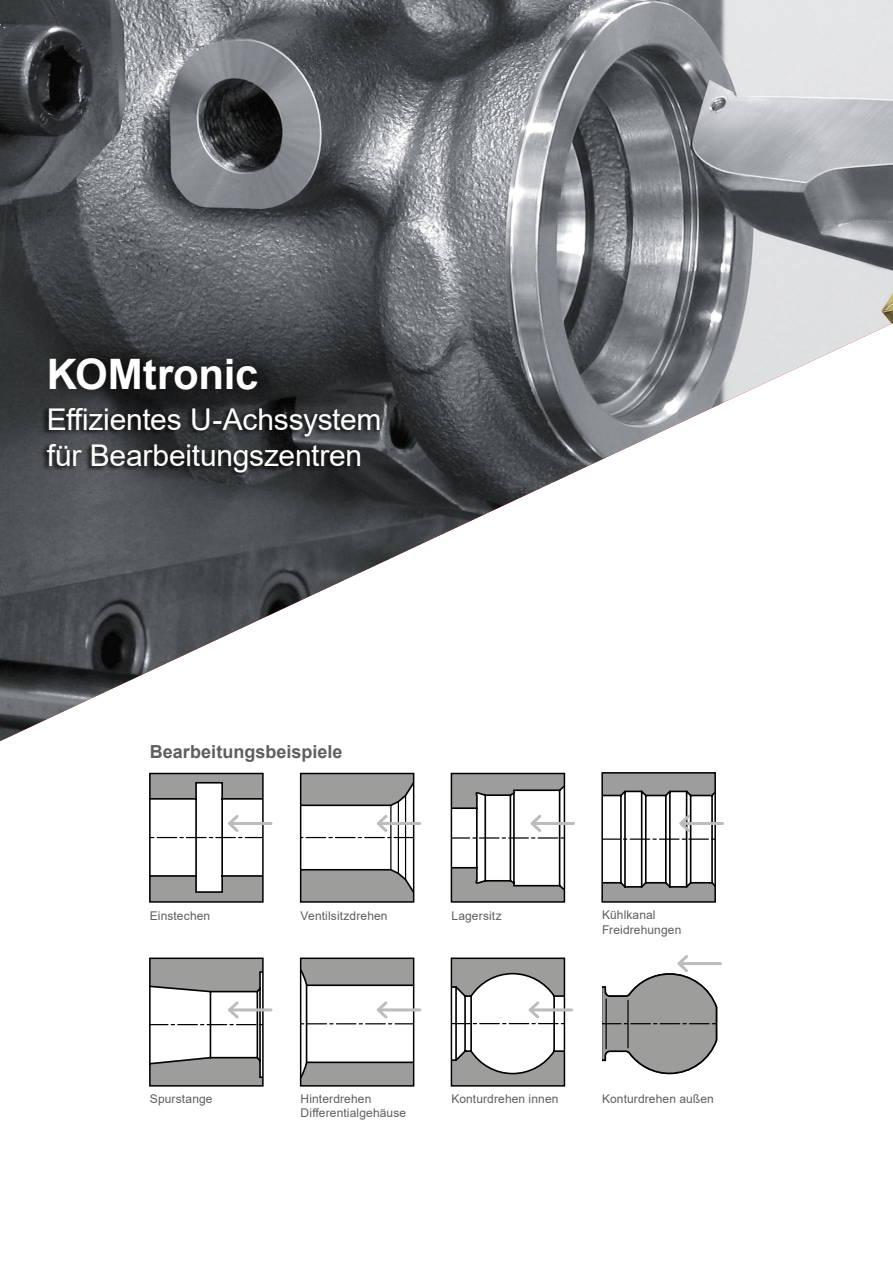
<style>
.page{position:relative;width:893px;height:1263px;background:#fff}
.page>*{position:absolute;margin:0;border:0;box-sizing:border-box;transform-origin:0 0}
.t1{font:700 42px "Arial";letter-spacing:-.005em;color:#fff}
.t2{font:30px/36px "Arial";letter-spacing:-.01em;color:#fff}
.t3{font:700 18px "Arial";color:#5f5e5e}
.t4{font:12px/14.2px "Arial";letter-spacing:.01em;color:#5f5e5e}
</style>
<div class="page">
<img style="left:0;top:0;width:893px;height:741px">
<div style="left:451px;top:773px;width:113px;height:129px;background:#9d9d9c"></div>
<div style="left:451px;top:773px;width:114px;height:130px;border:2px solid #000"></div>
<div style="left:602px;top:773px;width:113px;height:129px;background:#9d9d9c"></div>
<div style="left:601px;top:772px;width:115px;height:131px;border:2px solid #000"></div>
<div style="left:451px;top:958px;width:113px;height:128px;background:#9d9d9c"></div>
<div style="left:451px;top:957px;width:114px;height:129px;border:2px solid #000"></div>
<div style="left:150px;top:958px;width:113px;height:128px;background:#9d9d9c"></div>
<div style="left:149px;top:957px;width:115px;height:129px;border:2px solid #000"></div>
<div style="left:301px;top:958px;width:113px;height:128px;background:#9d9d9c"></div>
<div style="left:300px;top:957px;width:114px;height:129px;border:2px solid #000"></div>
<div style="left:301px;top:773px;width:113px;height:129px;background:#9d9d9c"></div>
<div style="left:300px;top:773px;width:114px;height:130px;border:2px solid #000"></div>
<div style="left:150px;top:773px;width:113px;height:129px;background:#9d9d9c"></div>
<div style="left:149px;top:773px;width:115px;height:130px;border:2px solid #000"></div>
<hr style="left:229px;top:822px;width:42px;height:3px;background:#bcbcbc">
<svg style="left:150px;top:780px;width:113px;height:115px"></svg>
<hr style="left:378px;top:822px;width:42px;height:3px;background:#bcbcbc">
<svg style="left:301px;top:780px;width:113px;height:115px"></svg>
<hr style="left:532px;top:822px;width:42px;height:3px;background:#bcbcbc">
<svg style="left:451px;top:783px;width:113px;height:110px"></svg>
<hr style="left:681px;top:822px;width:41px;height:3px;background:#bcbcbc">
<svg style="left:602px;top:789px;width:113px;height:100px;background:#cacaca"></svg>
<hr style="left:229px;top:1008px;width:42px;height:3px;background:#bcbcbc">
<svg style="left:150px;top:970px;width:113px;height:109px"></svg>
<hr style="left:378px;top:1008px;width:42px;height:3px;background:#bcbcbc">
<svg style="left:301px;top:966px;width:113px;height:115px"></svg>
<hr style="left:530px;top:1008px;width:42px;height:3px;background:#bcbcbc">
<svg style="left:451px;top:972px;width:113px;height:103px"></svg>
<hr style="left:679px;top:962px;width:41px;height:3px;background:#bcbcbc">
<svg style="left:602px;top:955px;width:115px;height:119px"></svg>
<div style="left:40px;top:406px;width:341px;height:72px;background:#000;opacity:.85"></div>
<svg style="left:45px;top:343px;width:239px;height:62px;background:#222425"></svg>
<h1 class="t1" style="left:47px;top:345px;width:213px">KOMtronic</h1>
<h2 class="t2" style="left:47px;top:402px;width:336px">Effizientes U-Achssystem für Bearbeitungszentren</h2>
<h3 class="t3" style="left:150px;top:738px;width:194px">Bearbeitungsbeispiele</h3>
<p class="t4" style="left:150px;top:908px;width:62px">Einstechen</p>
<p class="t4" style="left:301px;top:908px;width:88px">Ventilsitzdrehen</p>
<p class="t4" style="left:451px;top:908px;width:52px">Lagersitz</p>
<p class="t4" style="left:602px;top:908px;width:81px">Kühlkanal<br>Freidrehungen</p>
<p class="t4" style="left:150px;top:1091px;width:64px">Spurstange</p>
<p class="t4" style="left:451px;top:1091px;width:109px">Konturdrehen innen</p>
<p class="t4" style="left:602px;top:1091px;width:113px">Konturdrehen außen</p>
<p class="t4" style="left:301px;top:1091px;width:107px">Hinterdrehen<br>Differentialgehäuse</p>
</div>
